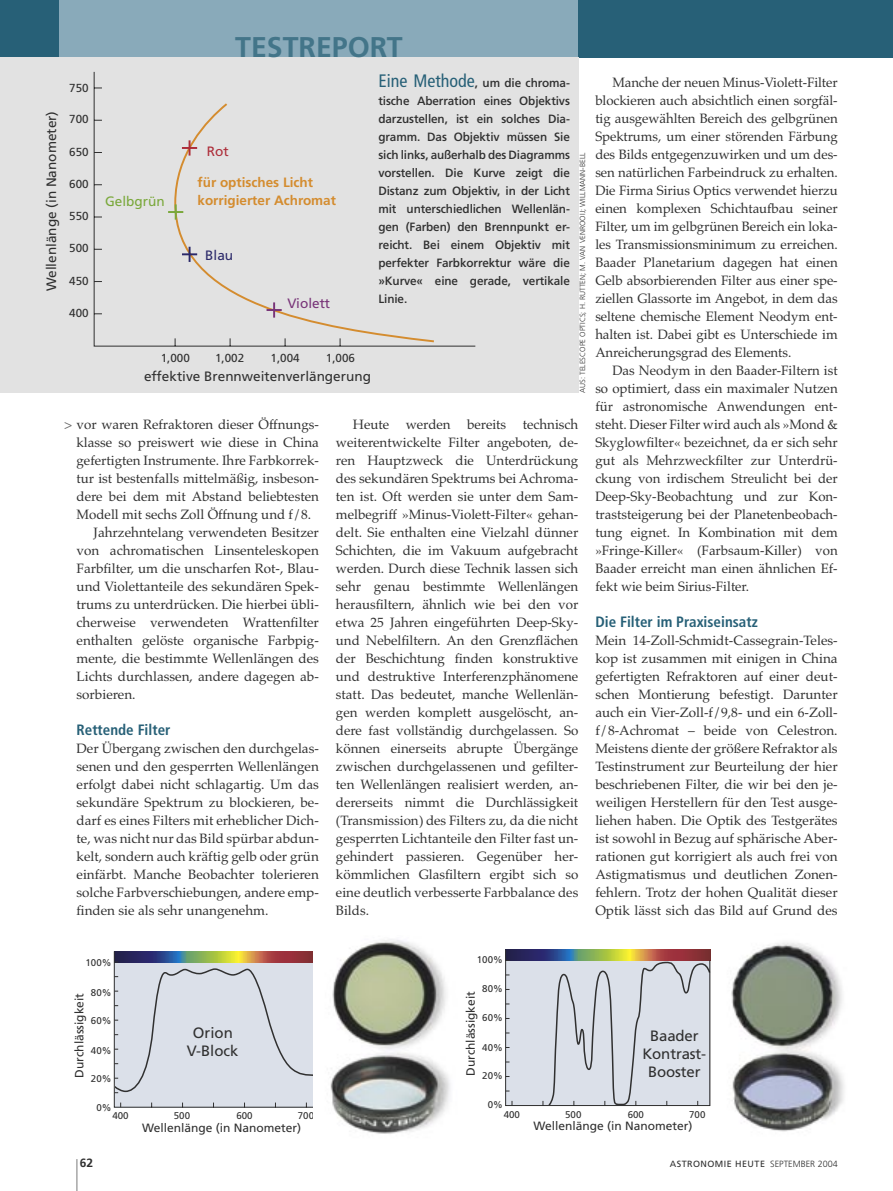
<style>
.page{position:relative;width:893px;height:1191px;background:#fff}
.page>*{position:absolute;margin:0;border:0;box-sizing:border-box;transform-origin:0 0}
.t1{font:700 28.5px "Frutiger";color:#437589}
.Zwischenüberschrift{font:700 condensed 15px "Frutiger";color:#276077}
.t2{font:15px/18px "Frutiger";letter-spacing:-.01em;color:#303030;text-align:center}
.t3{font:13.65px "Frutiger";color:#303030}
.t4{font:13.65px "Frutiger";color:#7aa83b}
.t5{font:13.65px "Frutiger";color:#783478}
.t6{font:13.65px "Frutiger";color:#2a2869}
.t7{font:13.65px "Frutiger";color:#ad2d39}
.Grundtext{font:13.5px/18px "Palatino";color:#303030;text-align:justify}
.Grundtext_ohne_Einzug{font:13.5px/18px "Palatino";color:#303030;text-align:justify}
.Bildbeschriftung{font:700 13.5px/18px "Frutiger";color:#d48c2f}
.Bildunterschrift{font:500 12px/18px "Frutiger";letter-spacing:-.01em;color:#303030;text-align:justify}
.t8{font:12px "Frutiger";color:#303030}
.t9{font:700 12px "Frutiger";color:#303030}
.t10{font:11.7px "Frutiger";color:#303030}
.t11{font:9.75px "Frutiger";color:#303030}
.t12{font:9px "Frutiger";letter-spacing:.05em;color:#303030}
.Bildnachweis{font:300 7.5px "Frutiger";color:#303030}
.s1{font-weight:400;font-stretch:condensed;font-size:18px;color:#276077}
.s2{font-family:"Frutiger";font-weight:300;color:#686868}
.s3{font-weight:300}
</style>
<div class="page">
<div style="left:0;top:0;width:893px;height:57px;background:#276077"></div>
<div style="left:60px;top:0;width:518px;height:57px;background:#89aaba"></div>
<div style="left:0;top:57px;width:578px;height:336px;background:#e2e2e2"></div>
<svg style="left:93px;top:72px;width:382px;height:275px"></svg>
<svg style="left:175px;top:101px;width:261px;height:242px"></svg>
<svg style="left:168px;top:204px;width:15px;height:16px"></svg>
<svg style="left:182px;top:140px;width:15px;height:16px"></svg>
<svg style="left:182px;top:247px;width:15px;height:15px"></svg>
<svg style="left:267px;top:302px;width:15px;height:16px"></svg>
<hr style="left:77px;top:1159px;width:1px;height:32px;background:#7a7a7a">
<svg style="left:113px;top:951px;width:200px;height:157px;background:#ced1d8"></svg>
<img style="left:330px;top:939px;width:120px;height:195px">
<svg style="left:505px;top:949px;width:206px;height:157px;background:#cbced4"></svg>
<hr style="left:709px;top:960px;width:1px;height:145px;background:#161515">
<img style="left:731px;top:942px;width:113px;height:190px">
<p class="t3" style="left:43px;top:291px;width:181px;rotate:-90deg">Wellenlänge (in Nanometer)</p>
<p class="t10" style="left:69px;top:81px;width:21px">750</p>
<p class="t10" style="left:69px;top:112px;width:21px">700</p>
<p class="t10" style="left:69px;top:145px;width:21px">650</p>
<p class="t10" style="left:69px;top:177px;width:21px">600</p>
<p class="t10" style="left:69px;top:209px;width:21px">550</p>
<p class="t10" style="left:69px;top:241px;width:21px">500</p>
<p class="t10" style="left:69px;top:274px;width:21px">450</p>
<p class="t10" style="left:69px;top:306px;width:21px">400</p>
<p class="t4" style="left:105px;top:193px;width:61px">Gelbgrün</p>
<p class="t1" style="left:235px;top:31px;width:169px">TESTREPORT</p>
<p class="t7" style="left:207px;top:143px;width:23px">Rot</p>
<p class="Bildbeschriftung" style="left:198px;top:174px;width:140px">für optisches Licht korrigierter Achromat</p>
<p class="t6" style="left:205px;top:247px;width:29px">Blau</p>
<p class="t5" style="left:287px;top:295px;width:44px">Violett</p>
<p class="Bildunterschrift" style="left:378px;top:74px;width:193px"><span class="s1">Eine Methode</span>, um die chroma&shy;tische Aberration eines Objektivs darzustellen, ist ein solches Dia&shy;gramm. Das Objektiv müssen Sie sich links, außerhalb des Diagramms vorstellen. Die Kurve zeigt die Distanz zum Objektiv, in der Licht mit unterschiedlichen Wellenlän&shy;gen (Farben) den Brennpunkt er&shy;reicht. Bei einem Objektiv mit perfekter Farbkorrektur wäre die »Kurve« eine gerade, vertikale Linie.</p>
<p class="t10" style="left:161px;top:351px;width:31px">1,000</p>
<p class="t10" style="left:215px;top:351px;width:31px">1,002</p>
<p class="t10" style="left:271px;top:351px;width:31px">1,004</p>
<p class="t10" style="left:326px;top:351px;width:31px">1,006</p>
<p class="t3" style="left:144px;top:368px;width:228px">effektive Brennweitenverlängerung</p>
<p class="Bildnachweis" style="left:578px;top:393px;width:242px;rotate:-90deg">AUS: TELESCOPE OPTICS; H. RUTTEN; M. VAN VENROOIJ; WILLMANN-BELL</p>
<p class="Grundtext" style="left:77px;top:416px;width:244px;text-indent:-12px"><span class="s2">&gt;</span> vor waren Refraktoren dieser Öffnungs&shy;klasse so preiswert wie diese in China gefertigten Instrumente. Ihre Farbkorrek&shy;tur ist bestenfalls mittelmäßig, insbeson&shy;dere bei dem mit Abstand beliebtesten Modell mit sechs Zoll Öffnung und f/8.</p>
<p class="Grundtext" style="left:77px;top:524px;width:244px;text-indent:17px">Jahrzehntelang verwendeten Besitzer von achromatischen Linsenteleskopen Farbfilter, um die unscharfen Rot-, Blau&shy;und Violettanteile des sekundären Spek&shy;trums zu unterdrücken. Die hierbei übli&shy;cherweise verwendeten Wrattenfilter enthalten gelöste organische Farbpig&shy;mente, die bestimmte Wellenlängen des Lichts durchlassen, andere dagegen ab&shy;sorbieren.</p>
<p class="Zwischenüberschrift" style="left:77px;top:721px;width:95px">Rettende Filter</p>
<p class="Grundtext_ohne_Einzug" style="left:77px;top:740px;width:244px">Der Übergang zwischen den durchgelas&shy;senen und den gesperrten Wellenlängen erfolgt dabei nicht schlagartig. Um das sekundäre Spektrum zu blockieren, be&shy;darf es eines Filters mit erheblicher Dich&shy;te, was nicht nur das Bild spürbar abdun&shy;kelt, sondern auch kräftig gelb oder grün einfärbt. Manche Beobachter tolerieren solche Farbverschiebungen, andere emp&shy;finden sie als sehr unangenehm.</p>
<p class="Grundtext" style="left:336px;top:416px;width:244px;text-indent:17px">Heute werden bereits technisch weiterentwickelte Filter angeboten, de&shy;ren Hauptzweck die Unterdrückung des sekundären Spektrums bei Achroma&shy;ten ist. Oft werden sie unter dem Sam&shy;melbegriff »Minus-Violett-Filter« gehan&shy;delt. Sie enthalten eine Vielzahl dünner Schichten, die im Vakuum aufgebracht werden. Durch diese Technik lassen sich sehr genau bestimmte Wellenlängen herausfiltern, ähnlich wie bei den vor etwa 25 Jahren eingeführten Deep-Sky&shy;und Nebelfiltern. An den Grenzflächen der Beschichtung finden konstruktive und destruktive Interferenzphänomene statt. Das bedeutet, manche Wellenlän&shy;gen werden komplett ausgelöscht, an&shy;dere fast vollständig durchgelassen. So können einerseits abrupte Übergänge zwischen durchgelassenen und gefilter&shy;ten Wellenlängen realisiert werden, an&shy;dererseits nimmt die Durchlässigkeit (Transmission) des Filters zu, da die nicht gesperrten Lichtanteile den Filter fast un&shy;gehindert passieren. Gegenüber her&shy;kömmlichen Glasfiltern ergibt sich so eine deutlich verbesserte Farbbalance des Bilds.</p>
<p class="Grundtext" style="left:595px;top:74px;width:244px;text-indent:17px">Manche der neuen Minus-Violett-Filter blockieren auch absichtlich einen sorgfäl&shy;tig ausgewählten Bereich des gelbgrünen Spektrums, um einer störenden Färbung des Bilds entgegenzuwirken und um des&shy;sen natürlichen Farbeindruck zu erhalten.<br>Die Firma Sirius Optics verwendet hierzu einen komplexen Schichtaufbau seiner Filter, um im gelbgrünen Bereich ein loka&shy;les Transmissionsminimum zu erreichen.<br>Baader Planetarium dagegen hat einen Gelb absorbierenden Filter aus einer spe&shy;ziellen Glassorte im Angebot, in dem das seltene chemische Element Neodym ent&shy;halten ist. Dabei gibt es Unterschiede im Anreicherungsgrad des Elements.</p>
<p class="Grundtext" style="left:595px;top:362px;width:244px;text-indent:17px">Das Neodym in den Baader-Filtern ist so optimiert, dass ein maximaler Nutzen für astronomische Anwendungen ent&shy;steht. Dieser Filter wird auch als »Mond &amp; Skyglowfilter« bezeichnet, da er sich sehr gut als Mehrzweckfilter zur Unterdrü&shy;ckung von irdischem Streulicht bei der Deep-Sky-Beobachtung und zur Kon&shy;traststeigerung bei der Planetenbeobach&shy;tung eignet. In Kombination mit dem »Fringe-Killer« (Farbsaum-Killer) von Baader erreicht man einen ähnlichen Ef&shy;fekt wie beim Sirius-Filter.</p>
<p class="Zwischenüberschrift" style="left:595px;top:613px;width:164px">Die Filter im Praxiseinsatz</p>
<p class="Grundtext_ohne_Einzug" style="left:595px;top:632px;width:244px">Mein 14-Zoll-Schmidt-Cassegrain-Teles&shy;kop ist zusammen mit einigen in China gefertigten Refraktoren auf einer deut&shy;schen Montierung befestigt. Darunter auch ein Vier-Zoll-f/9,8- und ein 6-Zoll&shy;f/8-Achromat – beide von Celestron.<br>Meistens diente der größere Refraktor als Testinstrument zur Beurteilung der hier beschriebenen Filter, die wir bei den je&shy;weiligen Herstellern für den Test ausge&shy;liehen haben. Die Optik des Testgerätes ist sowohl in Bezug auf sphärische Aber&shy;rationen gut korrigiert als auch frei von Astigmatismus und deutlichen Zonen&shy;fehlern. Trotz der hohen Qualität dieser Optik lässt sich das Bild auf Grund des</p>
<p class="t11" style="left:86px;top:957px;width:28px">100%</p>
<p class="t11" style="left:477px;top:954px;width:28px">100%</p>
<p class="t11" style="left:91px;top:986px;width:22px">80%</p>
<p class="t8" style="left:72px;top:1077px;width:86px;rotate:-90deg">Durchlässigkeit</p>
<p class="t11" style="left:91px;top:1015px;width:22px">60%</p>
<p class="t11" style="left:91px;top:1044px;width:22px">40%</p>
<p class="t11" style="left:91px;top:1073px;width:22px">20%</p>
<p class="t2" style="left:187px;top:1023px;width:53px">Orion<br>V-Block</p>
<p class="t11" style="left:482px;top:983px;width:22px">80%</p>
<p class="t8" style="left:464px;top:1076px;width:86px;rotate:-90deg">Durchlässigkeit</p>
<p class="t11" style="left:482px;top:1012px;width:22px">60%</p>
<p class="t11" style="left:482px;top:1041px;width:22px">40%</p>
<p class="t11" style="left:482px;top:1070px;width:22px">20%</p>
<p class="t2" style="left:642px;top:1027px;width:65px">Baader<br>Kontrast-<br>Booster</p>
<p class="t11" style="left:96px;top:1102px;width:17px">0%</p>
<p class="t11" style="left:112px;top:1110px;width:18px">400</p>
<p class="t11" style="left:174px;top:1110px;width:18px">500</p>
<p class="t11" style="left:236px;top:1110px;width:18px">600</p>
<p class="t11" style="left:298px;top:1110px;width:18px">700</p>
<p class="t8" style="left:142px;top:1120px;width:161px">Wellenlänge (in Nanometer)</p>
<p class="t11" style="left:488px;top:1098px;width:17px">0%</p>
<p class="t11" style="left:504px;top:1108px;width:18px">400</p>
<p class="t11" style="left:565px;top:1108px;width:18px">500</p>
<p class="t11" style="left:628px;top:1108px;width:18px">600</p>
<p class="t11" style="left:689px;top:1108px;width:18px">700</p>
<p class="t8" style="left:534px;top:1119px;width:161px">Wellenlänge (in Nanometer)</p>
<p class="t9" style="left:80px;top:1156px;width:15px">62</p>
<p class="t12" style="left:670px;top:1159px;width:169px">ASTRONOMIE HEUTE <span class="s3">SEPTEMBER 2004</span></p>
</div>
